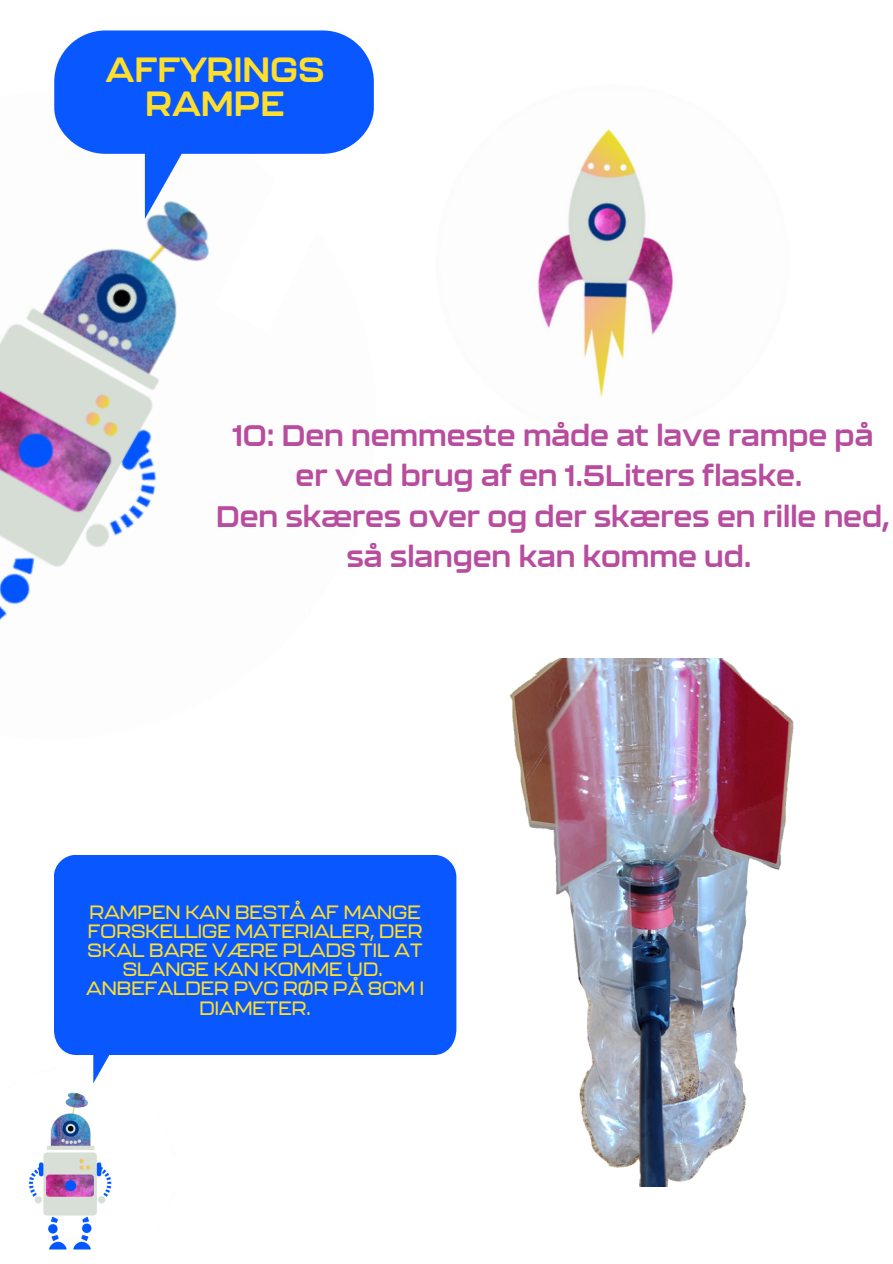
<style>
.page{position:relative;width:893px;height:1264px;background:#fff}
.page>*{position:absolute;margin:0;border:0;box-sizing:border-box;transform-origin:0 0}
.t1{font:700 34.65px/33.8px "Kallisto";color:#ffdf2b;text-align:center}
.t2{font:700 29.4px/40.5px "Kallisto";color:#b84c9e;text-align:center}
.t3{font:500 19.2px/19px "Kallisto";color:#ffdf2b;text-align:center}
</style>
<div class="page">
<img style="left:0;top:219px;width:209px;height:401px">
<svg style="left:54px;top:30px;width:305px;height:189px;fill:#0957ff"></svg>
<svg style="left:214px;top:165px;width:145px;height:54px"></svg>
<img style="left:28px;top:1069px;width:84px;height:181px">
<svg style="left:54px;top:855px;width:402px;height:228px;background:#276cfe"></svg>
<img style="left:359px;top:45px;width:315px;height:352px">
<img style="left:501px;top:658px;width:293px;height:528px">
<p class="t1" style="left:106px;top:55px;width:220px">AFFYRINGS<br>RAMPE</p>
<p class="t2" style="left:232px;top:417px;width:642px">10: Den nemmeste måde at lave rampe på er ved brug af en 1.5Liters flaske.</p>
<p class="t2" style="left:216px;top:497px;width:674px">Den skæres over og der skæres en rille ned, så slangen kan komme ud.</p>
<p class="t3" style="left:88px;top:903px;width:336px">RAMPEN KAN BESTÅ AF MANGE<br>FORSKELLIGE MATERIALER, DER<br>SKAL BARE VÆRE PLADS TIL AT<br>SLANGE KAN KOMME UD.</p>
<p class="t3" style="left:86px;top:980px;width:339px">ANBEFALDER PVC RØR PÅ 8CM I<br>DIAMETER.</p>
</div>
